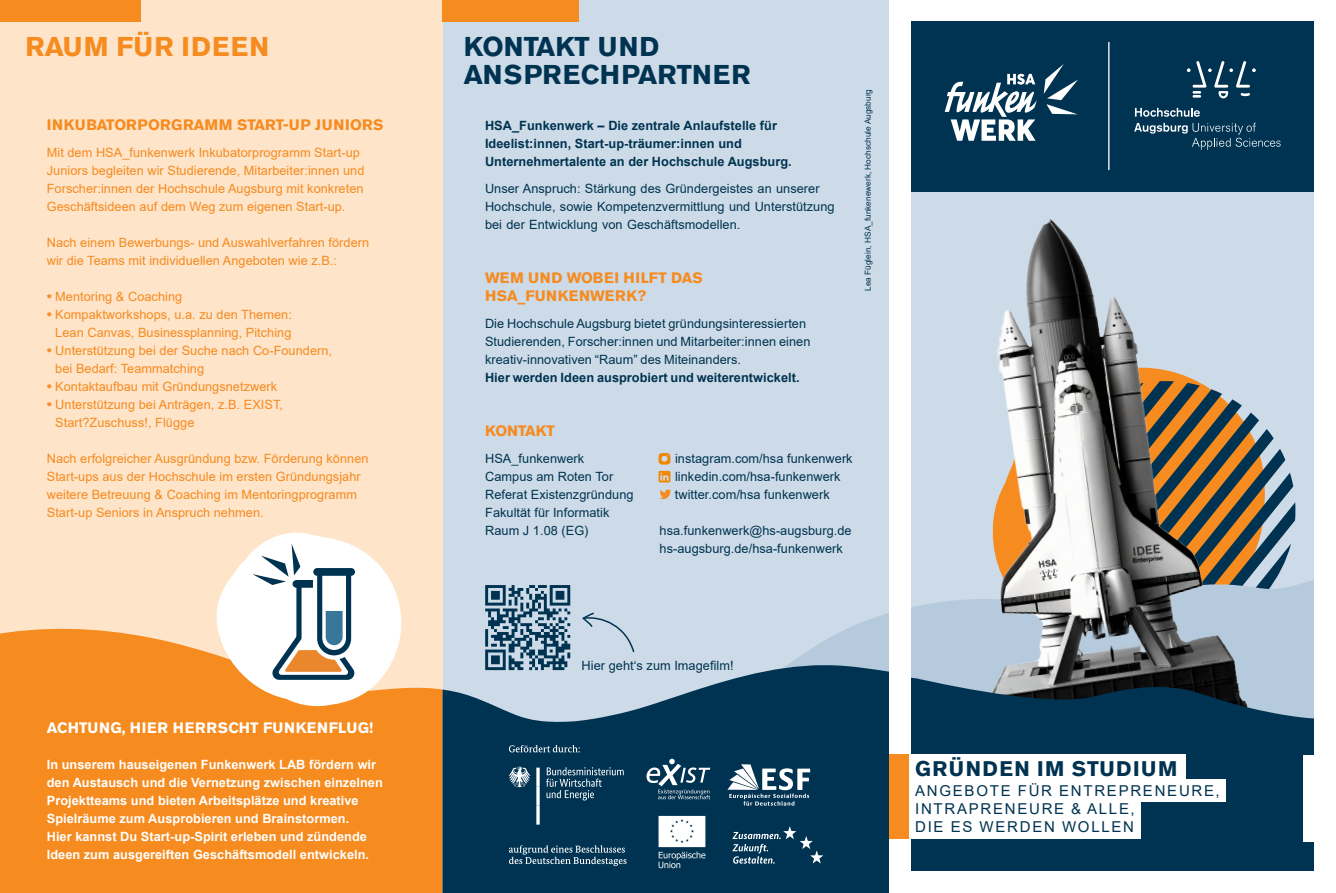
<style>
.page{position:relative;width:1336px;height:893px;background:#fff}
.page>*{position:absolute;margin:0;border:0;box-sizing:border-box;transform-origin:0 0}
.Copytext{font:700 27px "Akzidenz Grotesk BQ";letter-spacing:.005em;color:#003351}
.Copytext-2{font:700 27px "Akzidenz Grotesk BQ";letter-spacing:.045em;color:#f68b1f}
.Subline{font:700 21px "Akzidenz Grotesk BQ";letter-spacing:.07em;color:#003351}
.Subline-2{font:15px "Arial";letter-spacing:.115em;color:#003351}
.Copytext-3{font:700 15px "Akzidenz Grotesk BQ";letter-spacing:.025em;color:#f68b1f}
.Copytext-4{font:700 15px "Akzidenz Grotesk BQ";letter-spacing:.025em;color:#fff}
.Zwiti_orange{font:700 15px "Akzidenz Grotesk BQ";letter-spacing:.02em;color:#f68b1f}
.Zwiti_orange-2{font:700 15px "Akzidenz Grotesk BQ";letter-spacing:.04em;color:#f68b1f}
.Zwiti_orange-3{font:700 15px "Akzidenz Grotesk BQ";color:#f68b1f}
.Copytext-5{font:12.75px/18px "Arial";letter-spacing:.005em;color:#f68b1f}
.Copytext-6{font:700 12.75px/18px "Arial";letter-spacing:.005em;color:#fff}
.Copytext-7{font:12.75px "Arial";letter-spacing:.005em;color:#003351}
.Copytext_60_80_80{font:12.75px "Arial";letter-spacing:.005em;color:#003351}
.Copytext_100_120_120{font:12.75px/18px "Arial";letter-spacing:.005em;color:#003351}
.Copytext-8{font:700 12.75px "Arial";letter-spacing:.005em;color:#003351}
.Copytext_60_80_80-2{font:700 12.75px "Arial";letter-spacing:.005em;color:#003351}
.Zwiti_rot{font:12.75px "Arial";letter-spacing:.005em;color:#003351}
.Druckkennung{font:8.25px "Arial";letter-spacing:.005em;color:#003351}
.s1{font-family:"Akzidenz Grotesk BQ";font-weight:700}
</style>
<div class="page">
<div style="left:910px;top:191px;width:404px;height:681px;background:#ccdbe7"></div>
<div style="left:442px;top:0;width:447px;height:893px;background:#ccdbe7"></div>
<div style="left:0;top:0;width:442px;height:893px;background:#fee4c9"></div>
<div style="left:0;top:0;width:140px;height:21px;background:#f68b1f"></div>
<div style="left:442px;top:0;width:136px;height:21px;background:#f68b1f"></div>
<svg style="left:485px;top:585px;width:85px;height:76px"></svg>
<div style="left:910px;top:21px;width:404px;height:170px;background:#003351"></div>
<svg style="left:1272px;top:436px;width:23px;height:134px"></svg>
<svg style="left:794px;top:570px;width:520px;height:108px"></svg>
<img style="left:910px;top:189px;width:362px;height:489px">
<svg style="left:910px;top:678px;width:404px;height:193px;background:#113e59"></svg>
<div style="left:0;top:628px;width:442px;height:265px;background:#f68b1f"></div>
<svg style="left:442px;top:661px;width:447px;height:232px;background:#214e69"></svg>
<svg style="left:659px;top:489px;width:12px;height:10px"></svg>
<svg style="left:658px;top:471px;width:12px;height:11px"></svg>
<svg style="left:658px;top:453px;width:12px;height:12px"></svg>
<svg style="left:509px;top:745px;width:70px;height:7px"></svg>
<svg style="left:509px;top:845px;width:117px;height:21px;background:#355d75"></svg>
<svg style="left:508px;top:767px;width:22px;height:20px"></svg>
<svg style="left:536px;top:768px;width:3px;height:57px"></svg>
<svg style="left:546px;top:767px;width:77px;height:33px;background:#2b556e"></svg>
<svg style="left:658px;top:816px;width:47px;height:52px;background:#a2b4bf"></svg>
<svg style="left:732px;top:826px;width:91px;height:38px;background:#26516b"></svg>
<svg style="left:727px;top:764px;width:83px;height:42px;background:#58798d"></svg>
<svg style="left:646px;top:759px;width:64px;height:40px;background:#3a6178"></svg>
<div style="left:889px;top:871px;width:446px;height:22px;background:#fff"></div>
<div style="left:889px;top:0;width:21px;height:893px;background:#fff"></div>
<svg style="left:214px;top:532px;width:198px;height:176px"></svg>
<svg style="left:582px;top:612px;width:53px;height:41px"></svg>
<div style="left:908px;top:755px;width:277px;height:28px;background:#fff"></div>
<div style="left:908px;top:780px;width:317px;height:22px;background:#fff"></div>
<div style="left:908px;top:797px;width:232px;height:23px;background:#fff"></div>
<div style="left:908px;top:816px;width:232px;height:23px;background:#fff"></div>
<div style="left:889px;top:755px;width:19px;height:84px;background:#f68b1f"></div>
<div style="left:1303px;top:755px;width:14px;height:86px;background:#fff"></div>
<svg style="left:944px;top:64px;width:133px;height:77px"></svg>
<hr style="left:1107px;top:42px;width:2px;height:128px;background:#fff">
<svg style="left:1186px;top:61px;width:69px;height:37px"></svg>
<svg style="left:1134px;top:123px;width:146px;height:27px"></svg>
<svg style="left:1134px;top:108px;width:65px;height:9px"></svg>
<p class="Copytext-2" style="left:26px;top:31px;width:245px">RAUM FÜR IDEEN</p>
<p class="Copytext" style="left:463px;top:31px;width:197px">KONTAKT UND</p>
<p class="Copytext" style="left:463px;top:59px;width:288px">ANSPRECHPARTNER</p>
<p class="Copytext-3" style="left:47px;top:116px;width:338px">INKUBATORPORGRAMM START-UP JUNIORS</p>
<p class="Copytext-8" style="left:485px;top:117px;width:293px">HSA_Funkenwerk – Die zentrale Anlaufstelle für</p>
<p class="Copytext-8" style="left:485px;top:135px;width:258px">Ideelist:innen, Start-up-träumer:innen und</p>
<p class="Copytext-8" style="left:485px;top:153px;width:308px">Unternehmertalente an der Hochschule Augsburg.</p>
<p class="Copytext-5" style="left:47px;top:143px;width:314px">Mit dem HSA_funkenwerk Inkubatorprogramm Start-up</p>
<p class="Copytext-5" style="left:47px;top:161px;width:319px">Juniors begleiten wir Studierende, Mitarbeiter:innen und</p>
<p class="Copytext-5" style="left:47px;top:179px;width:318px">Forscher:innen der Hochschule Augsburg mit konkreten</p>
<p class="Copytext-5" style="left:47px;top:197px;width:300px">Geschäftsideen auf dem Weg zum eigenen Start-up.</p>
<p class="Copytext-5" style="left:47px;top:233px;width:324px">Nach einem Bewerbungs- und Auswahlverfahren fördern</p>
<p class="Copytext-5" style="left:47px;top:251px;width:292px">wir die Teams mit individuellen Angeboten wie z.B.:</p>
<p class="Copytext-5" style="left:47px;top:287px;width:137px"><span class="s1">*</span> Mentoring &amp; Coaching</p>
<p class="Copytext-5" style="left:47px;top:305px;width:246px;text-align:right"><span class="s1">*</span> Kompaktworkshops, u.a. zu den Themen:<br>Lean Canvas, Businessplanning, Pitching</p>
<p class="Copytext-5" style="left:55px;top:341px;width:278px;text-indent:-9px"><span class="s1">*</span> Unterstützung bei der Suche nach Co-Foundern, bei Bedarf: Teammatching</p>
<p class="Copytext-5" style="left:47px;top:377px;width:232px"><span class="s1">*</span> Kontaktaufbau mit Gründungsnetzwerk</p>
<p class="Copytext-5" style="left:55px;top:395px;width:229px;text-indent:-9px"><span class="s1">*</span> Unterstützung bei Anträgen, z.B. EXIST,<br>Start?Zuschuss!, Flügge</p>
<p class="Copytext-5" style="left:47px;top:449px;width:323px">Nach erfolgreicher Ausgründung bzw. Förderung können<br>Start-ups aus der Hochschule im ersten Gründungsjahr</p>
<p class="Copytext-5" style="left:47px;top:485px;width:312px">weitere Betreuung &amp; Coaching im Mentoringprogramm</p>
<p class="Copytext-5" style="left:47px;top:503px;width:218px">Start-up Seniors in Anspruch nehmen.</p>
<p class="Copytext_100_120_120" style="left:485px;top:179px;width:336px">Unser Anspruch: Stärkung des Gründergeistes an unserer</p>
<p class="Copytext_100_120_120" style="left:485px;top:197px;width:351px">Hochschule, sowie Kompetenzvermittlung und Unterstützung bei der Entwicklung von Geschäftsmodellen.</p>
<p class="Zwiti_orange" style="left:485px;top:269px;width:219px">WEM UND WOBEI HILFT DAS</p>
<p class="Zwiti_orange-2" style="left:485px;top:287px;width:162px">HSA_FUNKENWERK?</p>
<p class="Copytext_60_80_80" style="left:485px;top:315px;width:322px">Die Hochschule Augsburg bietet gründungsinteressierten</p>
<p class="Copytext_60_80_80" style="left:485px;top:333px;width:327px">Studierenden, Forscher:innen und Mitarbeiter:innen einen</p>
<p class="Copytext_60_80_80" style="left:485px;top:351px;width:257px">kreativ-innovativen “Raum” des Miteinanders.</p>
<p class="Copytext_60_80_80-2" style="left:485px;top:369px;width:316px">Hier werden Ideen ausprobiert und weiterentwickelt.</p>
<p class="Zwiti_orange-3" style="left:485px;top:422px;width:71px">KONTAKT</p>
<p class="Zwiti_rot" style="left:485px;top:450px;width:100px">HSA_funkenwerk</p>
<p class="Copytext-7" style="left:485px;top:468px;width:129px">Campus am Roten Tor</p>
<p class="Copytext-7" style="left:485px;top:486px;width:150px">Referat Existenzgründung</p>
<p class="Copytext-7" style="left:485px;top:504px;width:126px">Fakultät für Informatik</p>
<p class="Copytext-7" style="left:485px;top:522px;width:105px">Raum J 1.08 (EG)</p>
<p class="Copytext-7" style="left:675px;top:450px;width:179px">instagram.com/hsa funkenwerk</p>
<p class="Copytext-7" style="left:675px;top:468px;width:167px">linkedin.com/hsa-funkenwerk</p>
<p class="Copytext-7" style="left:675px;top:486px;width:156px">twitter.com/hsa funkenwerk</p>
<p class="Copytext-7" style="left:659px;top:522px;width:193px">hsa.funkenwerk@hs-augsburg.de</p>
<p class="Copytext-7" style="left:659px;top:540px;width:185px">hs-augsburg.de/hsa-funkenwerk</p>
<p class="Druckkennung" style="left:862px;top:291px;width:204px;rotate:-90deg">Lea Füglein, HSA_funkenewerk, Hochschule Augsburg</p>
<p class="Copytext-4" style="left:47px;top:719px;width:328px">ACHTUNG, HIER HERRSCHT FUNKENFLUG!</p>
<p class="Copytext-6" style="left:47px;top:756px;width:337px">In unserem hauseigenen Funkenwerk LAB fördern wir den Austausch und die Vernetzung zwischen einzelnen Projektteams und bieten Arbeitsplätze und kreative Spielräume zum Ausprobieren und Brainstormen.</p>
<p class="Copytext-6" style="left:47px;top:828px;width:321px">Hier kannst Du Start-up-Spirit erleben und zündende</p>
<p class="Copytext-6" style="left:47px;top:846px;width:324px">Ideen zum ausgereiften Geschäftsmodell entwickeln.</p>
<p class="Copytext-7" style="left:581px;top:657px;width:153px">Hier geht‘s zum Imagefilm!</p>
<p class="Subline" style="left:915px;top:756px;width:263px">GRÜNDEN IM STUDIUM</p>
<p class="Subline-2" style="left:915px;top:780px;width:306px">ANGEBOTE FÜR ENTREPRENEURE,</p>
<p class="Subline-2" style="left:915px;top:798px;width:221px">INTRAPRENEURE &amp; ALLE,</p>
<p class="Subline-2" style="left:915px;top:816px;width:220px">DIE ES WERDEN WOLLEN</p>
</div>
